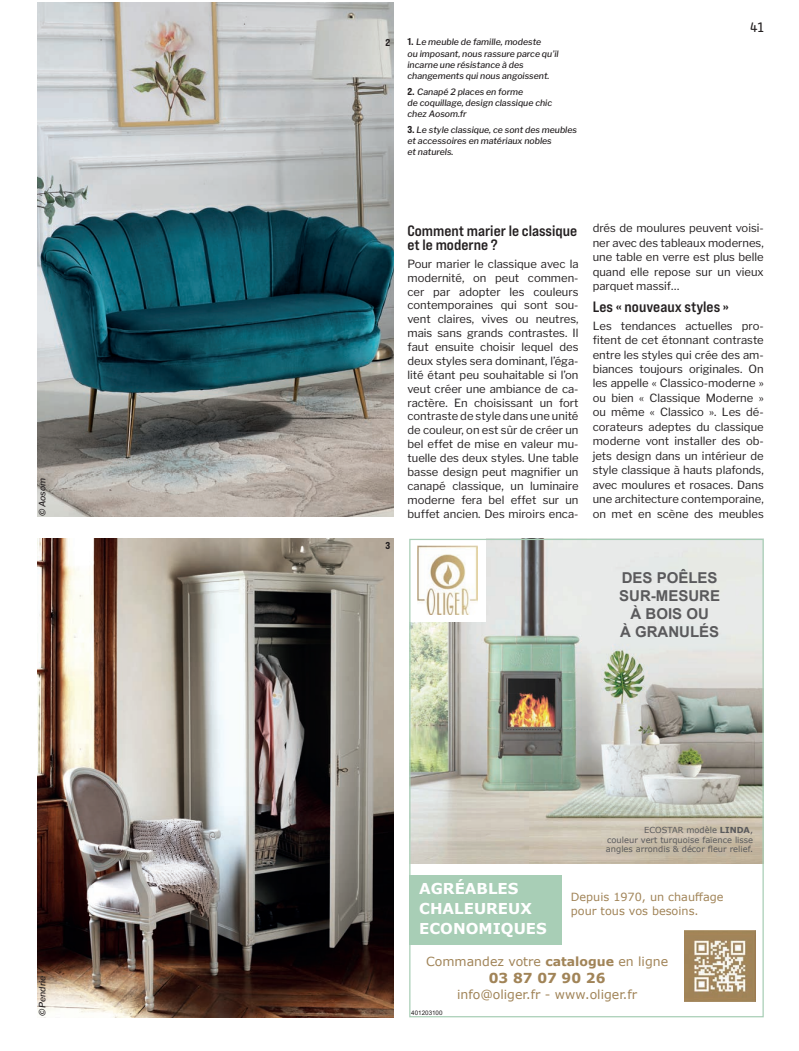
<style>
.page{position:relative;width:799px;height:1051px;background:#fff}
.page>*{position:absolute;margin:0;border:0;box-sizing:border-box;transform-origin:0 0}
.t1{font:15px/13.9px "Bebas Neue Pro Exp Bd";color:#231f20}
.t2{font:700 15px/18px "Arial";color:#5a5a5c;text-align:center}
.t3{font:700 15px/20px "Verdana";color:#fff}
.t4{font:700 13.75px "Verdana";color:#a18458}
.t5{font:13.75px "Alwyn New Rounded";color:#231f20}
.t6{font:12.5px "Verdana";color:#a18458}
.t7{font:11.25px/13.9px "Libre Franklin";color:#231f20;text-align:justify}
.t8{font:11.25px/13.5px "Verdana";color:#a18458}
.t9{font:10px "Bebas Neue Pro Exp Eb";color:#231f20}
.t10{font:italic 500 8.75px/11.2px "Libre Franklin";color:#231f20}
.t11{font:8.25px/9.4px "Verdana";color:#5a5a5c;text-align:justify}
.t12{font:6.25px "Arial";color:#231f20}
.s1{font-family:"Bebas Neue Pro Exp Eb";font-weight:400;font-style:normal;font-size:10px}
.s2{font-weight:700}
</style>
<div class="page">
<img style="left:37px;top:539px;width:356px;height:478px">
<div style="left:409px;top:875px;width:152px;height:69px;background:#a8ceb6"></div>
<img style="left:411px;top:541px;width:350px;height:322px">
<img style="left:684px;top:930px;width:71px;height:72px">
<div style="left:409px;top:539px;width:76px;height:83px;background:#fff"></div>
<img style="left:417px;top:545px;width:61px;height:69px">
<img style="left:37px;top:2px;width:356px;height:514px">
<p class="t10" style="left:37px;top:515px;width:39px;rotate:-90deg">©Aosom</p>
<p class="t10" style="left:37px;top:1015px;width:42px;rotate:-90deg">©Pendrie</p>
<p class="t9" style="left:385px;top:36px;width:6px">2</p>
<p class="t10" style="left:407px;top:37px;width:153px"><span class="s1">1.</span> Le meuble de famille, modeste<br>ou imposant, nous rassure parce qu’il incarne une résistance à des changements qui nous angoissent.</p>
<p class="t10" style="left:407px;top:86px;width:146px"><span class="s1">2.</span> Canapé 2 places en forme<br>de coquillage, design classique chic chez Aosom.fr</p>
<p class="t10" style="left:407px;top:124px;width:171px"><span class="s1">3.</span> Le style classique, ce sont des meubles et accessoires en matériaux nobles<br>et naturels.</p>
<p class="t5" style="left:750px;top:19px;width:15px">41</p>
<p class="t9" style="left:385px;top:539px;width:6px">3</p>
<h1 class="t1" style="left:407px;top:224px;width:171px">Comment marier le classique et le moderne ?</h1>
<p class="t7" style="left:407px;top:257px;width:172px">Pour marier le classique avec la modernité, on peut commen&shy;cer par adopter les couleurs contemporaines qui sont sou&shy;vent claires, vives ou neutres, mais sans grands contrastes. Il faut ensuite choisir lequel des deux styles sera dominant, l’éga&shy;lité étant peu souhaitable si l’on veut créer une ambiance de ca&shy;ractère. En choisissant un fort contraste de style dans une unité de couleur, on est sûr de créer un bel effet de mise en valeur mu&shy;tuelle des deux styles. Une table basse design peut magnifier un canapé classique, un luminaire moderne fera bel effet sur un buffet ancien. Des miroirs enca-</p>
<p class="t7" style="left:592px;top:221px;width:172px;line-height:14.5px">drés de moulures peuvent voisi&shy;ner avec des tableaux modernes, une table en verre est plus belle quand elle repose sur un vieux parquet massif…</p>
<h1 class="t1" style="left:592px;top:299px;width:138px">Les « nouveaux styles »</h1>
<p class="t7" style="left:592px;top:318px;width:172px;line-height:14.5px">Les tendances actuelles pro&shy;fitent de cet étonnant contraste entre les styles qui crée des am&shy;biances toujours originales. On les appelle « Classico-moderne » ou bien « Classique Moderne » ou même « Classico ». Les dé&shy;corateurs adeptes du classique moderne vont installer des ob&shy;jets design dans un intérieur de style classique à hauts plafonds, avec moulures et rosaces. Dans une architecture contemporaine, on met en scène des meubles</p>
<h1 class="t2" style="left:619px;top:568px;width:102px">DES POÊLES<br>SUR-MESURE<br>À BOIS OU<br>À GRANULÉS</h1>
<h1 class="t3" style="left:419px;top:878px;width:129px">AGRÉABLES<br>CHALEUREUX<br>ECONOMIQUES</h1>
<p class="t11" style="left:606px;top:825px;width:149px;text-indent:38px">ECOSTAR modèle <span class="s2">LINDA</span>, couleur vert turquoise faïence lisse angles arrondis &amp; décor fleur relief.</p>
<p class="t8" style="left:571px;top:890px;width:154px">Depuis 1970, un chauffage pour tous vos besoins.</p>
<p class="t6" style="left:426px;top:952px;width:243px">Commandez votre <span class="s2">catalogue</span> en ligne</p>
<p class="t4" style="left:489px;top:968px;width:118px">03 87 07 90 26</p>
<p class="t6" style="left:457px;top:986px;width:182px">info@oliger.fr - www.oliger.fr</p>
<p class="t12" style="left:411px;top:1008px;width:33px">401203100</p>
</div>
